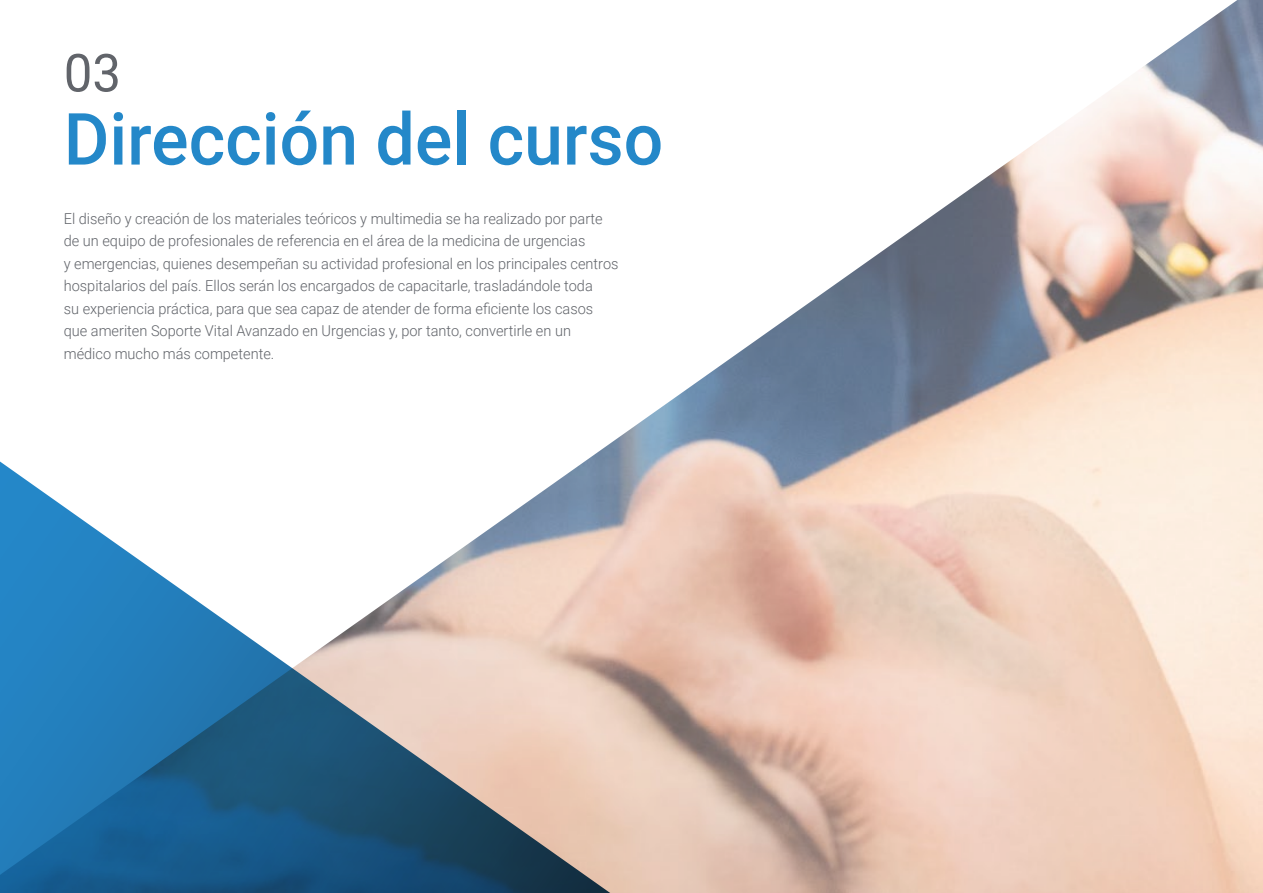
<style>
.page{position:relative;width:1263px;height:893px;background:#fff}
.page>*{position:absolute;margin:0;border:0;box-sizing:border-box;transform-origin:0 0}
.t1{font:500 72px "Roboto";color:#2488c9}
.t2{font:52.5px "Roboto";color:#61646a}
.t3{font:300 15px/22.5px "Roboto";color:#61646a}
</style>
<div class="page">
<img style="left:607px;top:0;width:656px;height:893px">
<svg style="left:0;top:446px;width:640px;height:447px"></svg>
<h2 class="t2" style="left:64px;top:36px;width:59px">03</h2>
<h1 class="t1" style="left:64px;top:89px;width:601px">Dirección del curso</h1>
<p class="t3" style="left:64px;top:207px;width:556px">El diseño y creación de los materiales teóricos y multimedia se ha realizado por parte de un equipo de profesionales de referencia en el área de la medicina de urgencias<br>y emergencias, quienes desempeñan su actividad profesional en los principales centros hospitalarios del país. Ellos serán los encargados de capacitarle, trasladándole toda<br>su experiencia práctica, para que sea capaz de atender de forma eficiente los casos que ameriten Soporte Vital Avanzado en Urgencias y, por tanto, convertirle en un médico mucho más competente.</p>
</div>
